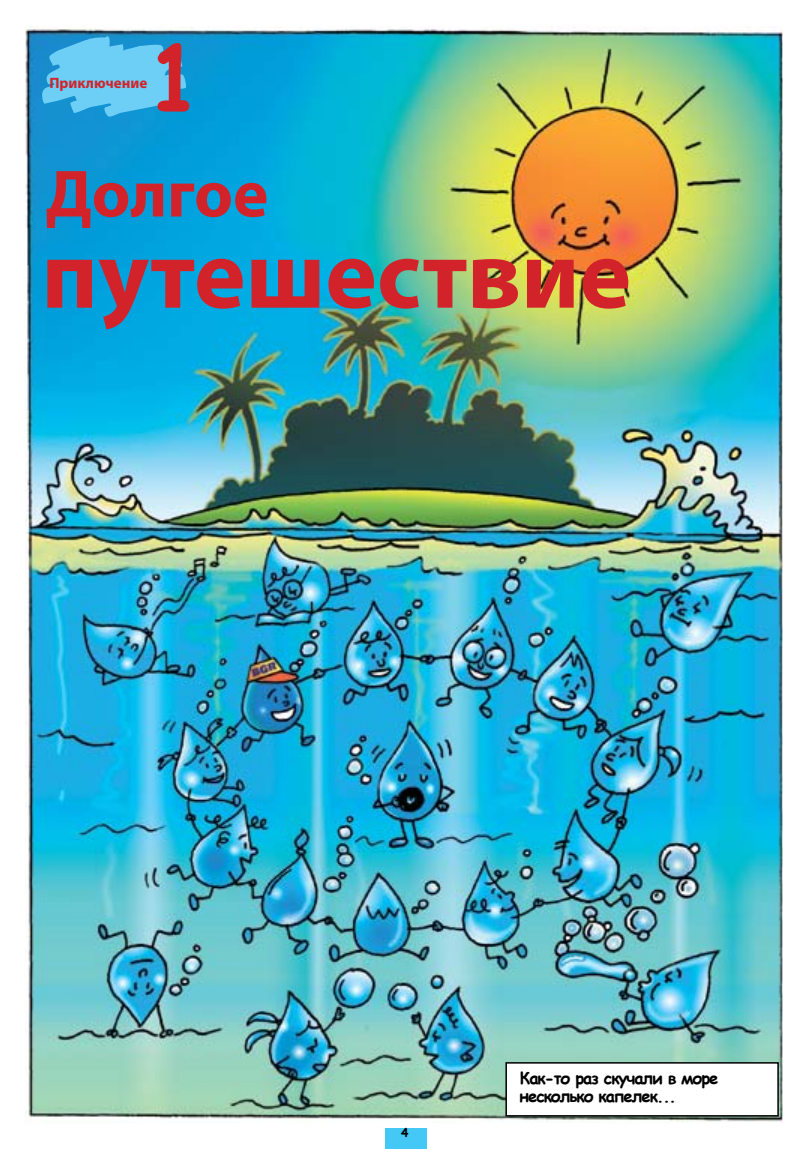
<style>
.page{position:relative;width:808px;height:1149px;background:#fff}
.page>*{position:absolute;margin:0;border:0;box-sizing:border-box;transform-origin:0 0}
.t1{font:700 97.8px "Myriad Pro";color:#d2232a}
.t2{font:700 90px "Comic Sans MS";color:#d2232a}
.t3{font:700 67.2px "Myriad Pro";color:#d2232a}
.t4{font:700 16.5px/18px "Comic Sans MS";letter-spacing:-.06em;color:#000}
.t5{font:700 15px "Myriad Pro";color:#d2232a}
.t6{font:700 12px "Comic Sans MS";color:#000}
</style>
<div class="page">
<div style="left:385px;top:1128px;width:42px;height:20px;background:#44c8f5"></div>
<img style="left:25px;top:27px;width:758px;height:1094px">
<svg style="left:42px;top:36px;width:144px;height:81px;background:#4fbae9"></svg>
<div style="left:506px;top:1062px;width:272px;height:53px;background:#fff"></div>
<div style="left:505px;top:1061px;width:274px;height:55px;border:2px solid #000"></div>
<p class="t5" style="left:49px;top:73px;width:99px">Приключение</p>
<h2 class="t2" style="left:147px;top:12px;width:56px">1</h2>
<h3 class="t3" style="left:46px;top:150px;width:224px">Долгое</h3>
<h1 class="t1" style="left:42px;top:211px;width:591px">путешествие</h1>
<p class="t6" style="left:401px;top:1123px;width:9px">4</p>
<p class="t4" style="left:520px;top:1067px;width:200px">Как-то раз скучали в море несколько капелек...</p>
</div>
